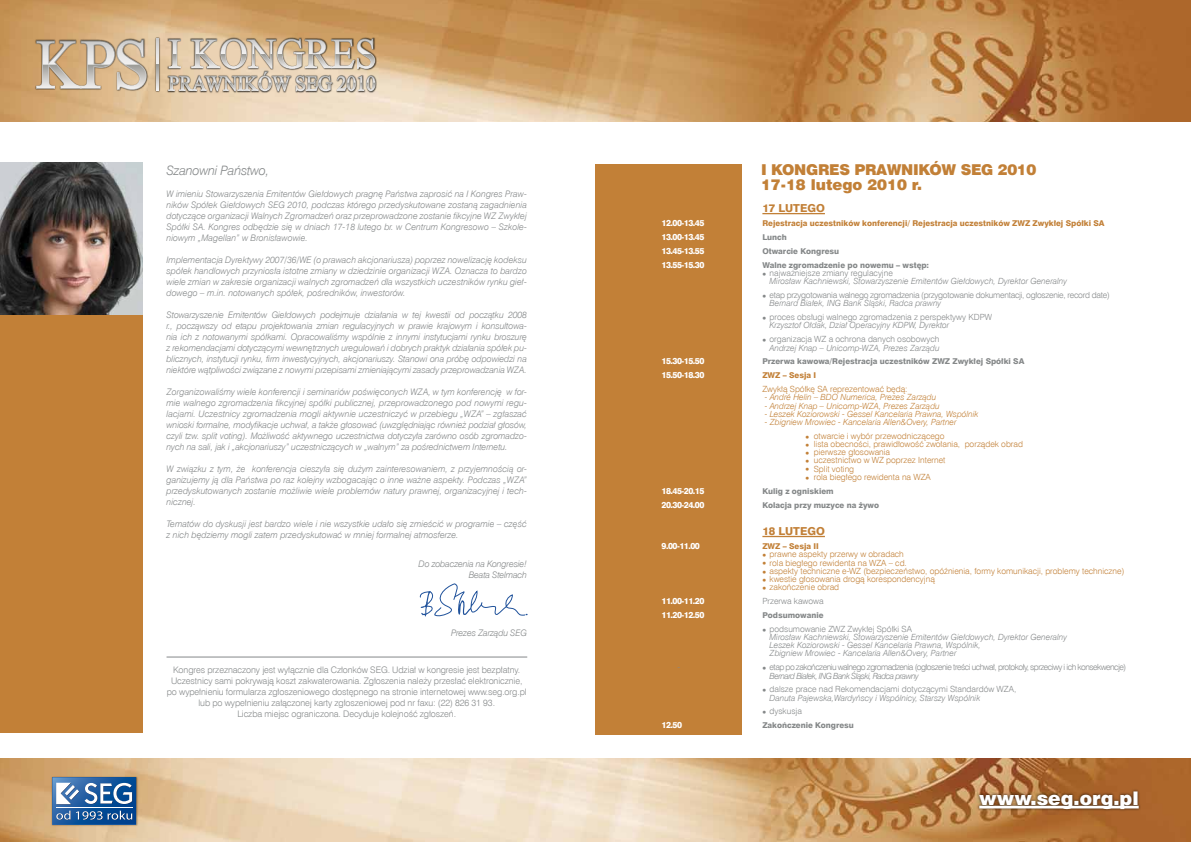
<style>
.page{position:relative;width:1191px;height:842px;background:#fff}
.page>*{position:absolute;margin:0;border:0;box-sizing:border-box;transform-origin:0 0}
.t1{font:18.8px "Swis 721 Blk EU Normal";color:#fff}
.t2{font:15px/14.6px "Swis 721 Blk EU Normal";letter-spacing:-.02em;color:#c28037}
.t3{font:13px "Swis 721 Lt EU Italic";letter-spacing:-.02em;color:#858889}
.t4{font:11px "Swis 721 Hv EU Normal";color:#c28037}
.t5{font:9px/11px "Swis 721 Lt EU Italic";color:#858889;text-align:justify}
.t6{font:9px/11px "Swis 721 Lt EU Normal";letter-spacing:-.01em;color:#858889;text-align:center}
.t7{font:9px/11px "Swis 721 Lt EU Italic";letter-spacing:-.02em;color:#858889;text-align:right}
.t8{font:8.5px/8.2px "Swis 721 Lt EU Italic";color:#858889}
.t9{font:8.5px "Swis 721 Lt EU Normal";color:#c28037}
.t10{font:8.5px "Swis 721 Lt EU Normal";color:#858889}
.t11{font:8.5px "Swis 721 Lt EU Italic";color:#c28037}
.t12{font:8.5px "Swis 721 Hv EU Normal";letter-spacing:-.06em;color:#fff}
.t13{font:8.5px "Swis 721 Lt EU Normal";letter-spacing:-.06em;color:#858889}
.t14{font:8.5px "Swis 721 Lt EU Normal";letter-spacing:-.03em;color:#858889}
.t15{font:8.5px "Swis 721 Lt EU Italic";letter-spacing:-.06em;color:#858889}
.t16{font:8px "Swis 721 Hv EU Normal";color:#858889}
.t17{font:8px "Swis 721 Hv EU Normal";color:#c28037}
</style>
<div class="page">
<div style="left:595px;top:164px;width:146px;height:570px;background:#c28037"></div>
<div style="left:0;top:163px;width:142px;height:570px;background:#c28037"></div>
<img style="left:0;top:0;width:1191px;height:121px">
<img style="left:0;top:759px;width:1191px;height:83px">
<div style="left:976px;top:789px;width:166px;height:23px;background:#000;opacity:.75"></div>
<hr style="left:979px;top:806px;width:159px;height:2px;background:#fff">
<hr style="left:762px;top:213px;width:63px;height:1px;background:#c28037">
<hr style="left:762px;top:536px;width:63px;height:1px;background:#c28037">
<svg style="left:420px;top:583px;width:107px;height:33px"></svg>
<hr style="left:166px;top:657px;width:361px;height:1px;background:#858889">
<img style="left:0;top:163px;width:143px;height:152px">
<img style="left:166px;top:37px;width:211px;height:56px">
<img style="left:34px;top:38px;width:114px;height:54px">
<img style="left:35px;top:39px;width:113px;height:52px">
<svg style="left:36px;top:40px;width:111px;height:50px;background:#cab59a"></svg>
<img style="left:154px;top:37px;width:7px;height:56px">
<img style="left:155px;top:37px;width:5px;height:55px">
<svg style="left:156px;top:39px;width:2px;height:26px"></svg>
<svg style="left:156px;top:65px;width:2px;height:25px"></svg>
<svg style="left:168px;top:39px;width:207px;height:52px;background:#ccbda9"></svg>
<img style="left:50px;top:775px;width:88px;height:51px">
<svg style="left:52px;top:777px;width:84px;height:48px"></svg>
<h3 class="t3" style="left:166px;top:162px;width:104px">Szanowni Państwo,</h3>
<p class="t5" style="left:166px;top:188px;width:362px">W imieniu Stowarzyszenia Emitentów Giełdowych pragnę Państwa zaprosić na I Kongres Praw&shy;ników Spółek Giełdowych SEG 2010, podczas którego przedyskutowane zostaną zagadnienia dotyczące organizacji Walnych Zgromadzeń oraz przeprowadzone zostanie fikcyjne WZ Zwykłej Spółki SA. Kongres odbędzie się w dniach 17-18 lutego br. w Centrum Kongresowo – Szkole&shy;niowym „Magellan” w Bronisławowie.</p>
<p class="t5" style="left:166px;top:254px;width:362px">Implementacja Dyrektywy 2007/36/WE (o prawach akcjonariusza) poprzez nowelizację kodeksu spółek handlowych przyniosła istotne zmiany w dziedzinie organizacji WZA. Oznacza to bardzo wiele zmian w zakresie organizacji walnych zgromadzeń dla wszystkich uczestników rynku gieł&shy;dowego – m.in. notowanych spółek, pośredników, inwestorów.</p>
<p class="t5" style="left:166px;top:309px;width:362px">Stowarzyszenie Emitentów Giełdowych podejmuje działania w tej kwestii od początku 2008 r., począwszy od etapu projektowania zmian regulacyjnych w prawie krajowym i konsultowa&shy;nia ich z notowanymi spółkami. Opracowaliśmy wspólnie z innymi instytucjami rynku broszurę z rekomendacjami dotyczącymi wewnętrznych uregulowań i dobrych praktyk działania spółek pu&shy;blicznych, instytucji rynku, firm inwestycyjnych, akcjonariuszy. Stanowi ona próbę odpowiedzi na niektóre wątpliwości związane z nowymi przepisami zmieniającymi zasady przeprowadzania WZA.</p>
<p class="t5" style="left:166px;top:386px;width:362px">Zorganizowaliśmy wiele konferencji i seminariów poświęconych WZA, w tym konferencję w for&shy;mie walnego zgromadzenia fikcyjnej spółki publicznej, przeprowadzonego pod nowymi regu&shy;lacjami. Uczestnicy zgromadzenia mogli aktywnie uczestniczyć w przebiegu „WZA” – zgłaszać wnioski formalne, modyfikacje uchwał, a także głosować (uwzględniając również podział głosów, czyli tzw. split voting). Możliwość aktywnego uczestnictwa dotyczyła zarówno osób zgromadzo&shy;nych na sali, jak i „akcjonariuszy” uczestniczących w „walnym” za pośrednictwem Internetu.</p>
<p class="t5" style="left:166px;top:463px;width:362px">W związku z tym, że konferencja cieszyła się dużym zainteresowaniem, z przyjemnością or&shy;ganizujemy ją dla Państwa po raz kolejny wzbogacając o inne ważne aspekty. Podczas „WZA” przedyskutowanych zostanie możliwie wiele problemów natury prawnej, organizacyjnej i tech&shy;nicznej.</p>
<p class="t5" style="left:166px;top:518px;width:362px">Tematów do dyskusji jest bardzo wiele i nie wszystkie udało się zmieścić w programie – część z nich będziemy mogli zatem przedyskutować w mniej formalnej atmosferze.</p>
<p class="t7" style="left:418px;top:558px;width:110px">Do zobaczenia na Kongresie!<br>Beata Stelmach</p>
<p class="t7" style="left:451px;top:627px;width:77px">Prezes Zarządu SEG</p>
<p class="t6" style="left:167px;top:664px;width:361px">Kongres przeznaczony jest wyłącznie dla Członków SEG. Udział w kongresie jest bezpłatny.<br>Uczestnicy sami pokrywają koszt zakwaterowania. Zgłoszenia należy przesłać elektronicznie, po wypełnieniu formularza zgłoszeniowego dostępnego na stronie internetowej www.seg.org.pl lub po wypełnieniu załączonej karty zgłoszeniowej pod nr faxu: (22) 826 31 93.<br>Liczba miejsc ograniczona. Decyduje kolejność zgłoszeń.</p>
<h2 class="t2" style="left:761px;top:164px;width:277px">I KONGRES PRAWNIKÓW SEG 2010<br>17-18 lutego 2010 r.</h2>
<p class="t4" style="left:762px;top:202px;width:64px">17 LUTEGO</p>
<p class="t12" style="left:661px;top:218px;width:44px">12.00-13.45</p>
<p class="t17" style="left:762px;top:219px;width:344px">Rejestracja uczestników konferencji/ Rejestracja uczestników ZWZ Zwykłej Spółki SA</p>
<p class="t12" style="left:661px;top:232px;width:44px">13.00-13.45</p>
<p class="t16" style="left:762px;top:232px;width:26px">Lunch</p>
<p class="t12" style="left:661px;top:246px;width:44px">13.45-13.55</p>
<p class="t16" style="left:762px;top:246px;width:78px">Otwarcie Kongresu</p>
<p class="t12" style="left:661px;top:260px;width:44px">13.55-15.30</p>
<p class="t16" style="left:762px;top:260px;width:168px">Walne zgromadzenie po nowemu – wstęp:</p>
<p class="t10" style="left:762px;top:268px;width:132px">● najważniejsze zmiany regulacyjne</p>
<p class="t8" style="left:769px;top:277px;width:299px">Mirosław Kachniewski, Stowarzyszenie Emitentów Giełdowych, Dyrektor Generalny</p>
<p class="t14" style="left:762px;top:290px;width:349px">● etap przygotowania walnego zgromadzenia (przygotowanie dokumentacji, ogłoszenie, record date)</p>
<p class="t8" style="left:769px;top:299px;width:173px">Bernard Białek, ING Bank Śląski, Radca prawny</p>
<p class="t10" style="left:762px;top:312px;width:231px">● proces obsługi walnego zgromadzenia z perspektywy KDPW</p>
<p class="t8" style="left:769px;top:321px;width:181px">Krzysztof Ołdak, Dział Operacyjny KDPW, Dyrektor</p>
<p class="t10" style="left:762px;top:334px;width:178px">● organizacja WZ a ochrona danych osobowych</p>
<p class="t8" style="left:769px;top:344px;width:172px">Andrzej Knap – Unicomp-WZA, Prezes Zarządu</p>
<p class="t12" style="left:661px;top:356px;width:44px">15.30-15.50</p>
<p class="t16" style="left:762px;top:357px;width:263px">Przerwa kawowa/Rejestracja uczestników ZWZ Zwykłej Spółki SA</p>
<p class="t12" style="left:661px;top:370px;width:44px">15.50-18.30</p>
<p class="t17" style="left:762px;top:371px;width:55px">ZWZ – Sesja I</p>
<p class="t9" style="left:762px;top:384px;width:147px">Zwykłą Spółkę SA reprezentować będą:</p>
<p class="t11" style="left:764px;top:392px;width:173px">- André Helin – BDO Numerica, Prezes Zarządu</p>
<p class="t11" style="left:764px;top:400px;width:177px">- Andrzej Knap – Unicomp-WZA, Prezes Zarządu</p>
<p class="t11" style="left:764px;top:409px;width:215px">- Leszek Koziorowski - Gessel Kancelaria Prawna, Wspólnik</p>
<p class="t11" style="left:764px;top:417px;width:193px">- Zbigniew Mrowiec - Kancelaria Allen&amp;Overy, Partner</p>
<p class="t9" style="left:805px;top:431px;width:140px">● otwarcie i wybór przewodniczącego</p>
<p class="t9" style="left:805px;top:439px;width:219px">● lista obecności, prawidłowość zwołania, porządek obrad</p>
<p class="t9" style="left:805px;top:447px;width:86px">● pierwsze głosowania</p>
<p class="t9" style="left:805px;top:455px;width:141px">● uczestnictwo w WZ poprzez Internet</p>
<p class="t9" style="left:805px;top:463px;width:50px">● Split voting</p>
<p class="t9" style="left:805px;top:472px;width:127px">● rola biegłego rewidenta na WZA</p>
<p class="t12" style="left:661px;top:485px;width:44px">18.45-20.15</p>
<p class="t16" style="left:762px;top:486px;width:73px">Kulig z ogniskiem</p>
<p class="t12" style="left:661px;top:499px;width:44px">20.30-24.00</p>
<p class="t16" style="left:762px;top:500px;width:118px">Kolacja przy muzyce na żywo</p>
<p class="t4" style="left:762px;top:525px;width:64px">18 LUTEGO</p>
<p class="t12" style="left:661px;top:541px;width:40px">9.00-11.00</p>
<p class="t17" style="left:762px;top:541px;width:58px">ZWZ – Sesja II</p>
<p class="t9" style="left:762px;top:549px;width:143px">● prawne aspekty przerwy w obradach</p>
<p class="t9" style="left:762px;top:557px;width:146px">● rola biegłego rewidenta na WZA – cd.</p>
<p class="t9" style="left:762px;top:566px;width:363px">● aspekty techniczne e-WZ (bezpieczeństwo, opóźnienia, formy komunikacji, problemy techniczne)</p>
<p class="t9" style="left:762px;top:574px;width:174px">● kwestie głosowania drogą korespondencyjną</p>
<p class="t9" style="left:762px;top:582px;width:78px">● zakończenie obrad</p>
<p class="t12" style="left:661px;top:596px;width:44px">11.00-11.20</p>
<p class="t10" style="left:762px;top:596px;width:63px">Przerwa kawowa</p>
<p class="t12" style="left:661px;top:610px;width:44px">11.20-12.50</p>
<p class="t16" style="left:762px;top:610px;width:63px">Podsumowanie</p>
<p class="t10" style="left:762px;top:624px;width:151px">● podsumowanie ZWZ Zwykłej Spółki SA</p>
<p class="t8" style="left:769px;top:633px;width:299px">Mirosław Kachniewski, Stowarzyszenie Emitentów Giełdowych, Dyrektor Generalny<br>Leszek Koziorowski - Gessel Kancelaria Prawna, Wspólnik,<br>Zbigniew Mrowiec - Kancelaria Allen&amp;Overy, Partner</p>
<p class="t10" style="left:677px;top:662px;width:4px">-</p>
<p class="t13" style="left:762px;top:662px;width:365px">● etap po zakończeniu walnego zgromadzenia (ogłoszenie treści uchwał, protokoły, sprzeciwy i ich konsekwencje)</p>
<p class="t15" style="left:769px;top:670px;width:151px">Bernard Białek, ING Bank Śląski, Radca prawny</p>
<p class="t10" style="left:762px;top:684px;width:255px">● dalsze prace nad Rekomendacjami dotyczącymi Standardów WZA,</p>
<p class="t8" style="left:769px;top:693px;width:212px">Danuta Pajewska,Wardyńscy i Wspólnicy, Starszy Wspólnik</p>
<p class="t10" style="left:762px;top:706px;width:41px">● dyskusja</p>
<p class="t12" style="left:661px;top:720px;width:22px">12.50</p>
<p class="t16" style="left:762px;top:721px;width:93px">Zakończenie Kongresu</p>
<h1 class="t1" style="left:979px;top:786px;width:161px">www.seg.org.pl</h1>
</div>
